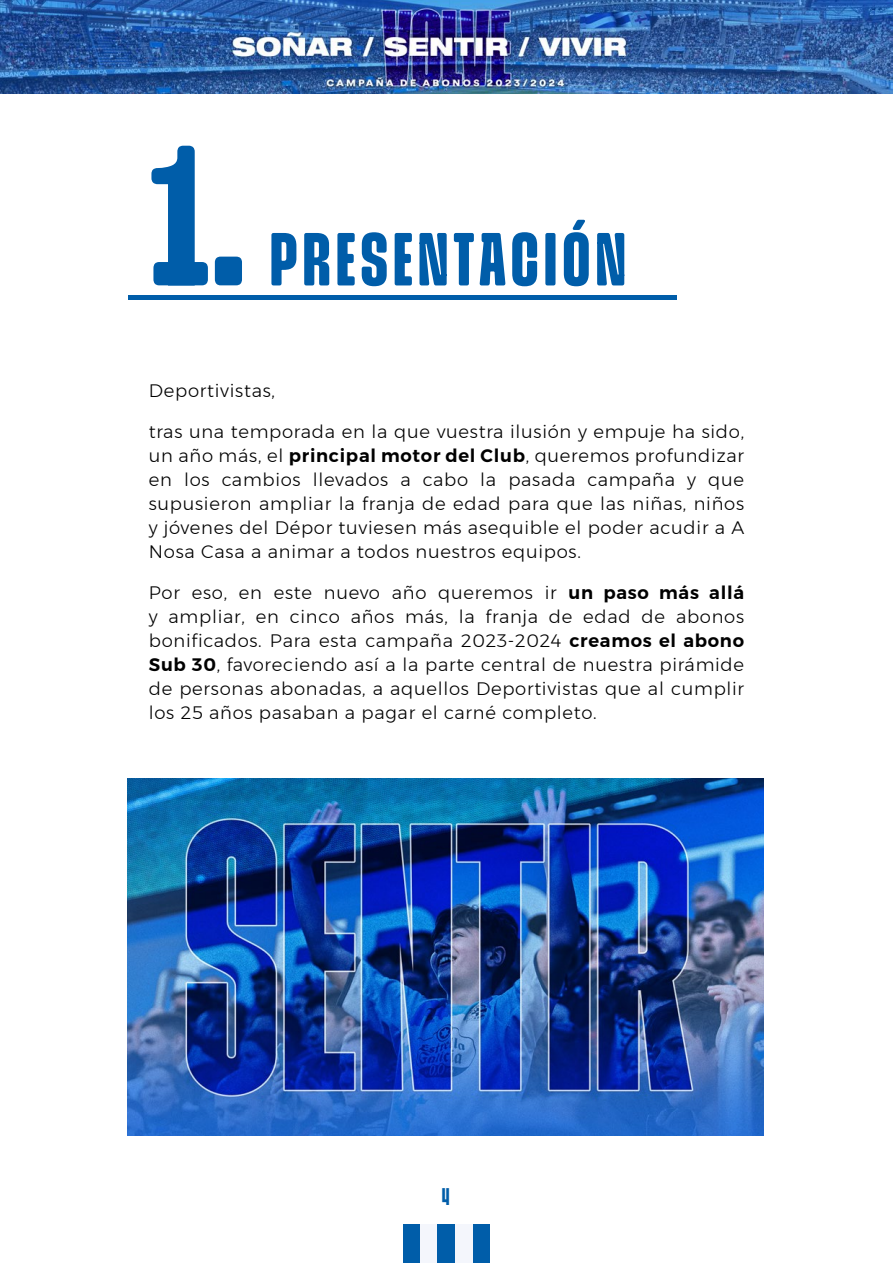
<style>
.page{position:relative;width:893px;height:1263px;background:#fff}
.page>*{position:absolute;margin:0;border:0;box-sizing:border-box;transform-origin:0 0}
.t1{font:100 extra-condensed 199.5px "Snug Variable";color:#005da9}
.t2{font:100 extra-condensed 75px "Snug Variable";letter-spacing:.07em;color:#005da9}
.t3{font:24px "GRNORCH";color:#005da9}
.PARRAFO-2122{font:300 18px/24px "Montserrat";letter-spacing:.04em;color:#000;text-align:justify}
.s1{font-weight:600}
</style>
<div class="page">
<svg style="left:0;top:93px;width:893px;height:1px"></svg>
<img style="left:0;top:0;width:893px;height:93px">
<hr style="left:128px;top:296px;width:548px;height:4px;background:#005da9">
<img style="left:128px;top:779px;width:636px;height:356px">
<div style="left:403px;top:1225px;width:17px;height:38px;background:#005da9"></div>
<div style="left:420px;top:1225px;width:18px;height:38px;background:#f4f6fc"></div>
<div style="left:438px;top:1225px;width:17px;height:38px;background:#005da9"></div>
<div style="left:472px;top:1225px;width:18px;height:38px;background:#005da9"></div>
<div style="left:455px;top:1225px;width:17px;height:38px;background:#f4f6fc"></div>
<p class="t1" style="left:150px;top:116px;width:98px">1.</p>
<p class="t2" style="left:270px;top:222px;width:358px">PRESENTACIÓN</p>
<p class="PARRAFO-2122" style="left:149px;top:378px;width:128px">Deportivistas,</p>
<p class="PARRAFO-2122" style="left:149px;top:419px;width:597px">tras una temporada en la que vuestra ilusión y empuje ha sido, un año más, el <span class="s1">principal motor del Club</span>, queremos profundizar en los cambios llevados a cabo la pasada campaña y que supusieron ampliar la franja de edad para que las niñas, niños y jóvenes del Dépor tuviesen más asequible el poder acudir a A Nosa Casa a animar a todos nuestros equipos.</p>
<p class="PARRAFO-2122" style="left:149px;top:580px;width:597px">Por eso, en este nuevo año queremos ir <span class="s1">un paso más allá </span>y ampliar, en cinco años más, la franja de edad de abonos bonificados. Para esta campaña 2023-2024 <span class="s1">creamos el abono Sub 30</span>, favoreciendo así a la parte central de nuestra pirámide de personas abonadas, a aquellos Deportivistas que al cumplir los 25 años pasaban a pagar el carné completo.</p>
<h3 class="t3" style="left:442px;top:1184px;width:9px">4</h3>
</div>
